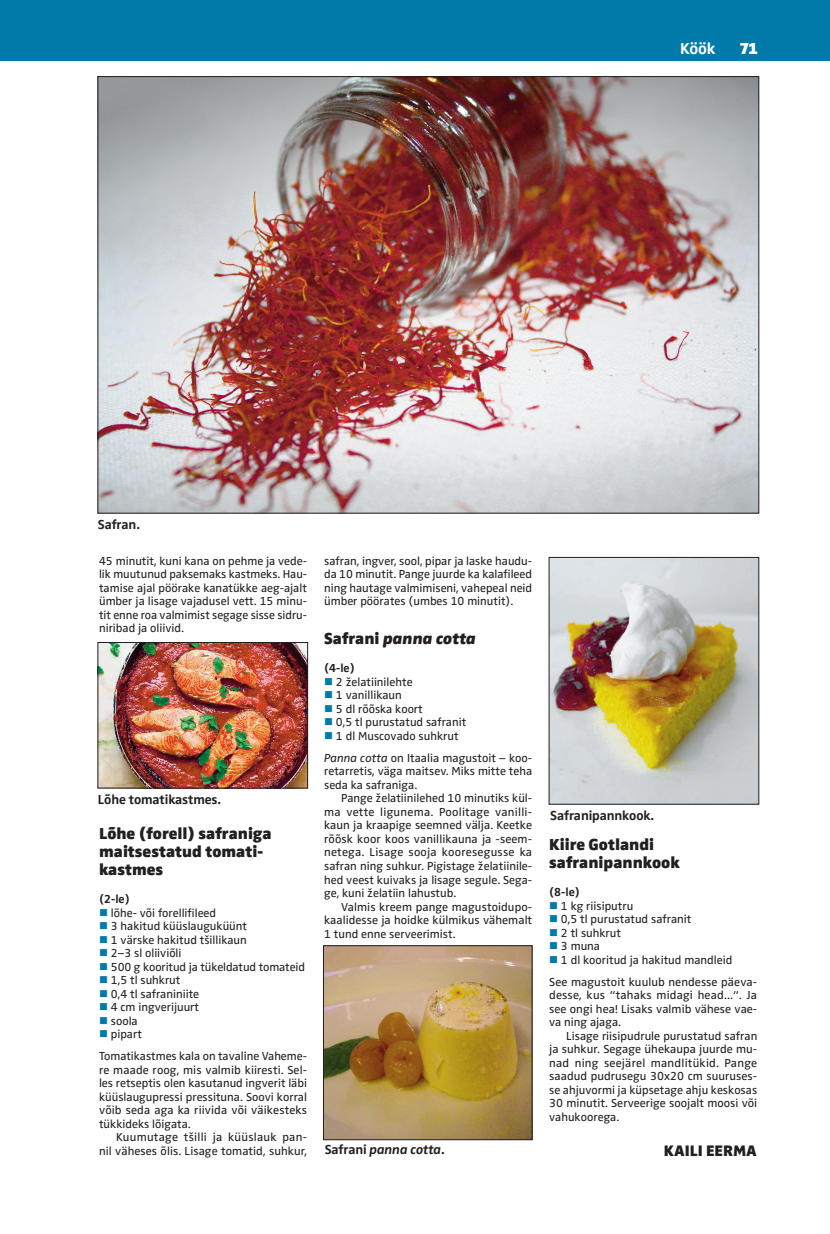
<style>
.page{position:relative;width:830px;height:1234px;background:#fff}
.page>*{position:absolute;margin:0;border:0;box-sizing:border-box;transform-origin:0 0}
.t1{font:900 16.5px/18px "Zwo Pro";color:#231f20}
.t2{font:italic 900 16.5px "Zwo Pro";color:#231f20}
.t3{font:700 16.5px "Zwo Pro";color:#fff}
.t4{font:900 16.5px "Zwo Pro";color:#fff}
.t5{font:900 15.75px "Zwo Pro";color:#231f20}
.t6{font:700 13.5px "Zwo Pro";letter-spacing:-.01em;color:#231f20}
.t7{font:italic 700 13.5px "Zwo Pro";letter-spacing:-.01em;color:#231f20}
.t8{font:12px/13.5px "Zwo Pro";color:#231f20;text-align:justify}
.t9{font:700 12px "Zwo Pro";color:#231f20}
.s1{color:#007ba9}
.s2{font-style:normal}
.s3{font-style:italic}
</style>
<div class="page">
<div style="left:0;top:0;width:829px;height:60px;background:#007ba9"></div>
<img style="left:100px;top:78px;width:656px;height:433px">
<img style="left:100px;top:644px;width:206px;height:142px">
<div style="left:98px;top:642px;width:210px;height:146px;border:1px solid #231f20"></div>
<img style="left:550px;top:559px;width:206px;height:243px">
<img style="left:325px;top:947px;width:205px;height:190px">
<div style="left:323px;top:945px;width:209px;height:194px;border:1px solid #231f20"></div>
<h1 class="t3" style="left:680px;top:39px;width:37px">Köök</h1>
<h1 class="t4" style="left:739px;top:39px;width:20px">71</h1>
<p class="t6" style="left:98px;top:517px;width:43px">Safran.</p>
<p class="t8" style="left:99px;top:554px;width:209px">45 minutit, kuni kana on pehme ja vede&shy;lik muutunud paksemaks kastmeks. Hau&shy;tamise ajal pöörake kanatükke aeg-ajalt ümber ja lisage vajadusel vett. 15 minu&shy;tit enne roa valmimist segage sisse sidru&shy;niribad ja oliivid.</p>
<p class="t6" style="left:98px;top:791px;width:125px">Lõhe tomatikastmes.</p>
<h1 class="t1" style="left:99px;top:824px;width:174px">Lõhe (forell) safraniga maitsestatud tomati&shy;kastmes</h1>
<p class="t9" style="left:99px;top:892px;width:32px">(2-le)</p>
<p class="t8" style="left:99px;top:906px;width:119px"><span class="s1">■</span> lõhe- või forellifileed</p>
<p class="t8" style="left:99px;top:919px;width:149px"><span class="s1">■</span> 3 hakitud küüslauguküünt</p>
<p class="t8" style="left:99px;top:933px;width:149px"><span class="s1">■</span> 1 värske hakitud tšillikaun</p>
<p class="t8" style="left:99px;top:946px;width:84px"><span class="s1">■</span> 2–3 sl oliiviõli</p>
<p class="t8" style="left:99px;top:960px;width:207px"><span class="s1">■</span> 500 g kooritud ja tükeldatud tomateid</p>
<p class="t8" style="left:99px;top:973px;width:83px"><span class="s1">■</span> 1,5 tl suhkrut</p>
<p class="t8" style="left:99px;top:987px;width:102px"><span class="s1">■</span> 0,4 tl safraniniite</p>
<p class="t8" style="left:99px;top:1000px;width:101px"><span class="s1">■</span> 4 cm ingverijuurt</p>
<p class="t8" style="left:99px;top:1014px;width:40px"><span class="s1">■</span> soola</p>
<p class="t8" style="left:99px;top:1023px;width:209px;line-height:22px"><span class="s1">■</span> pipart<br>Tomatikastmes kala on tavaline Vaheme-</p>
<p class="t8" style="left:99px;top:1063px;width:209px">re maade roog, mis valmib kiiresti. Sel&shy;les retseptis olen kasutanud ingverit läbi küüslaugupressi pressituna. Soovi korral võib seda aga ka riivida või väikesteks tükkideks lõigata.</p>
<p class="t8" style="left:99px;top:1130px;width:209px;text-align:right">Kuumutage tšilli ja küüslauk pan-<br>nil väheses õlis. Lisage tomatid, suhkur,</p>
<p class="t8" style="left:324px;top:554px;width:209px">safran, ingver, sool, pipar ja laske haudu&shy;da 10 minutit. Pange juurde ka kalafileed ning hautage valmimiseni, vahepeal neid ümber pöörates (umbes 10 minutit).</p>
<h1 class="t2" style="left:324px;top:628px;width:153px"><span class="s2">Safrani</span> panna cotta</h1>
<p class="t9" style="left:324px;top:661px;width:32px">(4-le)</p>
<p class="t8" style="left:324px;top:675px;width:90px"><span class="s1">■</span> 2 želatiinilehte</p>
<p class="t8" style="left:324px;top:688px;width:79px"><span class="s1">■</span> 1 vanillikaun</p>
<p class="t8" style="left:324px;top:702px;width:100px"><span class="s1">■</span> 5 dl rõõska koort</p>
<p class="t8" style="left:324px;top:715px;width:144px"><span class="s1">■</span> 0,5 tl purustatud safranit</p>
<p class="t8" style="left:324px;top:725px;width:209px;line-height:22px"><span class="s1">■</span> 1 dl Muscovado suhkrut<br><span class="s3">Panna cotta</span> on Itaalia magustoit – koo-</p>
<p class="t8" style="left:324px;top:764px;width:209px">retarretis, väga maitsev. Miks mitte teha seda ka safraniga.</p>
<p class="t8" style="left:324px;top:791px;width:209px;text-indent:17px">Pange želatiinilehed 10 minutiks kül&shy;ma vette ligunema. Poolitage vanilli&shy;kaun ja kraapige seemned välja. Keetke rõõsk koor koos vanillikauna ja -seem&shy;netega. Lisage sooja kooresegusse ka safran ning suhkur. Pigistage želatiinile&shy;hed veest kuivaks ja lisage segule. Sega&shy;ge, kuni želatiin lahustub.</p>
<p class="t8" style="left:324px;top:899px;width:209px;text-indent:17px">Valmis kreem pange magustoidupo&shy;kaalidesse ja hoidke külmikus vähemalt 1 tund enne serveerimist.</p>
<p class="t7" style="left:324px;top:1141px;width:121px"><span class="s2">Safrani</span> panna cotta<span class="s2">.</span></p>
<p class="t6" style="left:550px;top:807px;width:105px">Safranipannkook.</p>
<h1 class="t1" style="left:549px;top:835px;width:132px">Kiire Gotlandi safranipannkook</h1>
<p class="t9" style="left:549px;top:885px;width:32px">(8-le)</p>
<p class="t8" style="left:549px;top:899px;width:86px"><span class="s1">■</span> 1 kg riisiputru</p>
<p class="t8" style="left:549px;top:912px;width:144px"><span class="s1">■</span> 0,5 tl purustatud safranit</p>
<p class="t8" style="left:549px;top:926px;width:73px"><span class="s1">■</span> 2 tl suhkrut</p>
<p class="t8" style="left:549px;top:939px;width:52px"><span class="s1">■</span> 3 muna</p>
<p class="t8" style="left:549px;top:948px;width:209px;line-height:22px"><span class="s1">■</span> 1 dl kooritud ja hakitud mandleid<br>See magustoit kuulub nendesse päeva-</p>
<p class="t8" style="left:549px;top:988px;width:209px">desse, kus “tahaks midagi head...“. Ja see ongi hea! Lisaks valmib vähese vae&shy;va ning ajaga.</p>
<p class="t8" style="left:549px;top:1029px;width:209px;text-indent:17px">Lisage riisipudrule purustatud safran ja suhkur. Segage ühekaupa juurde mu&shy;nad ning seejärel mandlitükid. Pange saadud pudrusegu 30x20 cm suuruses&shy;se ahjuvormi ja küpsetage ahju keskosas 30 minutit. Serveerige soojalt moosi või vahukoorega.</p>
<h2 class="t5" style="left:663px;top:1140px;width:95px">KAILI EERMA</h2>
</div>
